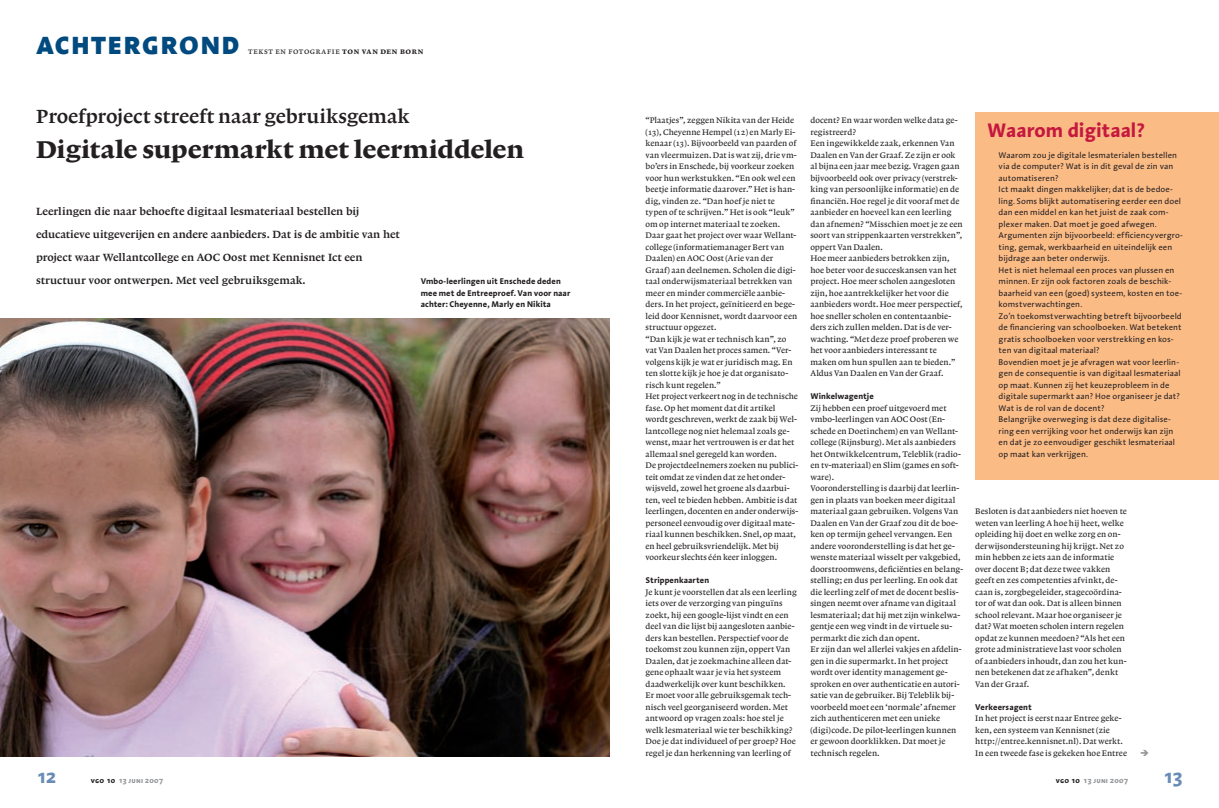
<style>
.page{position:relative;width:1219px;height:808px;background:#fff}
.page>*{position:absolute;margin:0;border:0;box-sizing:border-box;transform-origin:0 0}
.t1{font:700 35px "Linotype Aroma SC";letter-spacing:.015em;color:#004a7f}
.t2{font:500 25.5px "Lexicon No 1 Roman E";letter-spacing:-.005em;color:#231f20}
.t3{font:500 20px "Lexicon No 1 Roman C";color:#231f20}
.t4{font:700 20px "Linotype Aroma";color:#c5183f}
.t5{font:700 20px "Linotype Aroma";color:#688cb6}
.t6{font:500 11px/23px "Lexicon No 1 Roman C";color:#231f20}
.t7{font:500 8.5px/11.5px "Lexicon No 1 Roman A";letter-spacing:.01em;color:#231f20}
.t8{font:8.5px/11.5px "Linotype Aroma";letter-spacing:.005em;color:#231f20}
.t9{font:700 8.5px/11.5px "Linotype Aroma";letter-spacing:.005em;color:#231f20}
.t10{font:8.5px "Lexicon No 1 Roman A Exp";letter-spacing:.065em;color:#231f20}
.t11{font:700 8px "Linotype Aroma SC";letter-spacing:.015em;color:#939598}
.s1{font-family:"Lexicon No 1 Roman D Exp"}
.s2{color:#231f20}
</style>
<div class="page">
<div style="left:976px;top:112px;width:243px;height:368px;background:#fbbb85"></div>
<img style="left:0;top:319px;width:609px;height:437px">
<h1 class="t1" style="left:36px;top:19px;width:206px">achtergrond</h1>
<p class="t10" style="left:248px;top:46px;width:177px">tekst en fotografie <span class="s1">ton van den born</span></p>
<h3 class="t3" style="left:36px;top:105px;width:375px">Proefproject streeft naar gebruiksgemak</h3>
<h2 class="t2" style="left:36px;top:135px;width:489px">Digitale supermarkt met leermiddelen</h2>
<p class="t6" style="left:36px;top:200px;width:365px">Leerlingen die naar behoefte digitaal lesmateriaal bestellen bij educatieve uitgeverijen en andere aanbieders. Dat is de ambitie van het project waar Wellantcollege en AOC Oost met Kennisnet Ict een structuur voor ontwerpen. Met veel gebruiksgemak.</p>
<p class="t9" style="left:421px;top:275px;width:151px">Vmbo-leerlingen uit Enschede deden mee met de Entreeproef. Van voor naar achter: Cheyenne, Marly en Nikita</p>
<p class="t7" style="left:645px;top:114px;width:154px">“Plaatjes”, zeggen Nikita van der Heide (13), Cheyenne Hempel (12) en Marly Ei&shy;kenaar (13). Bijvoorbeeld van paarden of van vleermuizen. Dat is wat zij, drie vm&shy;bo’ers in Enschede, bij voorkeur zoeken voor hun werkstukken. “En ook wel een beetje informatie daarover.” Het is han&shy;dig, vinden ze. “Dan hoef je niet te typen of te schrijven.” Het is ook “leuk” om op internet materiaal te zoeken.<br>Daar gaat het project over waar Wellant&shy;college (informatiemanager Bert van Daalen) en AOC Oost (Arie van der Graaf) aan deelnemen. Scholen die digi&shy;taal onderwijsmateriaal betrekken van meer en minder commerciële aanbie&shy;ders. In het project, geïnitieerd en bege&shy;leid door Kennisnet, wordt daarvoor een structuur opgezet.<br>“Dan kijk je wat er technisch kan”, zo vat Van Daalen het proces samen. “Ver&shy;volgens kijk je wat er juridisch mag. En ten slotte kijk je hoe je dat organisato&shy;risch kunt regelen.”<br>Het project verkeert nog in de technische fase. Op het moment dat dit artikel wordt geschreven, werkt de zaak bij Wel&shy;lantcollege nog niet helemaal zoals ge&shy;wenst, maar het vertrouwen is er dat het allemaal snel geregeld kan worden.<br>De projectdeelnemers zoeken nu publici&shy;teit omdat ze vinden dat ze het onder&shy;wijsveld, zowel het groene als daarbui&shy;ten, veel te bieden hebben. Ambitie is dat leerlingen, docenten en ander onderwijs&shy;personeel eenvoudig over digitaal mate&shy;riaal kunnen beschikken. Snel, op maat, en heel gebruiksvriendelijk. Met bij voorkeur slechts één keer inloggen.</p>
<p class="t9" style="left:645px;top:574px;width:65px">Strippenkaarten</p>
<p class="t7" style="left:645px;top:586px;width:153px">Je kunt je voorstellen dat als een leerling iets over de verzorging van pinguïns zoekt, hij een google-lijst vindt en een deel van die lijst bij aangesloten aanbie&shy;ders kan bestellen. Perspectief voor de toekomst zou kunnen zijn, oppert Van Daalen, dat je zoekmachine alleen dat&shy;gene ophaalt waar je via het systeem daadwerkelijk over kunt beschikken.<br>Er moet voor alle gebruiksgemak tech&shy;nisch veel georganiseerd worden. Met antwoord op vragen zoals: hoe stel je welk lesmateriaal wie ter beschikking?<br>Doe je dat individueel of per groep? Hoe regel je dan herkenning van leerling of</p>
<p class="t7" style="left:810px;top:114px;width:154px">docent? En waar worden welke data ge&shy;registreerd?<br>Een ingewikkelde zaak, erkennen Van Daalen en Van der Graaf. Ze zijn er ook al bijna een jaar mee bezig. Vragen gaan bijvoorbeeld ook over privacy (verstrek&shy;king van persoonlijke informatie) en de financiën. Hoe regel je dit vooraf met de aanbieder en hoeveel kan een leerling dan afnemen? “Misschien moet je ze een soort van strippenkaarten verstrekken”, oppert Van Daalen.<br>Hoe meer aanbieders betrokken zijn, hoe beter voor de succeskansen van het project. Hoe meer scholen aangesloten zijn, hoe aantrekkelijker het voor die aanbieders wordt. Hoe meer perspectief, hoe sneller scholen en contentaanbie&shy;ders zich zullen melden. Dat is de ver&shy;wachting. “Met deze proef proberen we het voor aanbieders interessant te maken om hun spullen aan te bieden.” Aldus Van Daalen en Van der Graaf.</p>
<p class="t9" style="left:810px;top:390px;width:65px">Winkelwagentje</p>
<p class="t7" style="left:810px;top:402px;width:154px">Zij hebben een proef uitgevoerd met vmbo-leerlingen van AOC Oost (En&shy;schede en Doetinchem) en van Wellant&shy;college (Rijnsburg). Met als aanbieders het Ontwikkelcentrum, Teleblik (radio&shy;en tv-materiaal) en Slim (games en soft&shy;ware).<br>Vooronderstelling is daarbij dat leerlin&shy;gen in plaats van boeken meer digitaal materiaal gaan gebruiken. Volgens Van Daalen en Van der Graaf zou dit de boe&shy;ken op termijn geheel vervangen. Een andere vooronderstelling is dat het ge&shy;wenste materiaal wisselt per vakgebied, doorstroomwens, deficiënties en belang&shy;stelling; en dus per leerling. En ook dat die leerling zelf of met de docent beslis&shy;singen neemt over afname van digitaal lesmateriaal; dat hij met zijn winkelwa&shy;gentje een weg vindt in de virtuele su&shy;permarkt die zich dan opent.<br>Er zijn dan wel allerlei vakjes en afdelin&shy;gen in die supermarkt. In het project wordt over identity management ge&shy;sproken en over authenticatie en autori&shy;satie van de gebruiker. Bij Teleblik bij&shy;voorbeeld moet een ‘normale’ afnemer zich authenticeren met een unieke (digi)code. De pilot-leerlingen kunnen er gewoon doorklikken. Dat moet je technisch regelen.</p>
<h3 class="t4" style="left:987px;top:117px;width:159px">Waarom digitaal?</h3>
<p class="t8" style="left:999px;top:149px;width:186px">Waarom zou je digitale lesmaterialen bestellen via de computer? Wat is in dit geval de zin van automatiseren?<br>Ict maakt dingen makkelijker; dat is de bedoe&shy;ling. Soms blijkt automatisering eerder een doel dan een middel en kan het juist de zaak com&shy;plexer maken. Dat moet je goed afwegen.<br>Argumenten zijn bijvoorbeeld: efficiencyvergro&shy;ting, gemak, werkbaarheid en uiteindelijk een bijdrage aan beter onderwijs.<br>Het is niet helemaal een proces van plussen en minnen. Er zijn ook factoren zoals de beschik&shy;baarheid van een (goed) systeem, kosten en toe&shy;komstverwachtingen.<br>Zo’n toekomstverwachting betreft bijvoorbeeld de financiering van schoolboeken. Wat betekent gratis schoolboeken voor verstrekking en kos&shy;ten van digitaal materiaal?<br>Bovendien moet je je afvragen wat voor leerlin&shy;gen de consequentie is van digitaal lesmateriaal op maat. Kunnen zij het keuzeprobleem in de digitale supermarkt aan? Hoe organiseer je dat?<br>Wat is de rol van de docent?<br>Belangrijke overweging is dat deze digitalise&shy;ring een verrijking voor het onderwijs kan zijn en dat je zo eenvoudiger geschikt lesmateriaal op maat kan verkrijgen.</p>
<p class="t7" style="left:975px;top:505px;width:153px">Besloten is dat aanbieders niet hoeven te weten van leerling A hoe hij heet, welke opleiding hij doet en welke zorg en on&shy;derwijsondersteuning hij krijgt. Net zo min hebben ze iets aan de informatie over docent B; dat deze twee vakken geeft en zes competenties afvinkt, de&shy;caan is, zorgbegeleider, stagecoördina&shy;tor of wat dan ook. Dat is alleen binnen school relevant. Maar hoe organiseer je dat? Wat moeten scholen intern regelen opdat ze kunnen meedoen? “Als het een grote administratieve last voor scholen of aanbieders inhoudt, dan zou het kun&shy;nen betekenen dat ze afhaken”, denkt Van der Graaf.</p>
<p class="t9" style="left:975px;top:701px;width:58px">Verkeersagent</p>
<p class="t7" style="left:975px;top:712px;width:153px">In het project is eerst naar Entree geke&shy;ken, een systeem van Kennisnet (zie http://entree.kennisnet.nl). Dat werkt.<br>In een tweede fase is gekeken hoe Entree</p>
<h3 class="t5" style="left:36px;top:763px;width:22px">12</h3>
<p class="t11" style="left:91px;top:775px;width:74px"><span class="s2">vgo 10</span> 13 juni 2007</p>
<p class="t11" style="left:1056px;top:775px;width:74px"><span class="s2">vgo 10</span> 13 juni 2007</p>
<h3 class="t5" style="left:1163px;top:763px;width:19px">13</h3>
</div>
